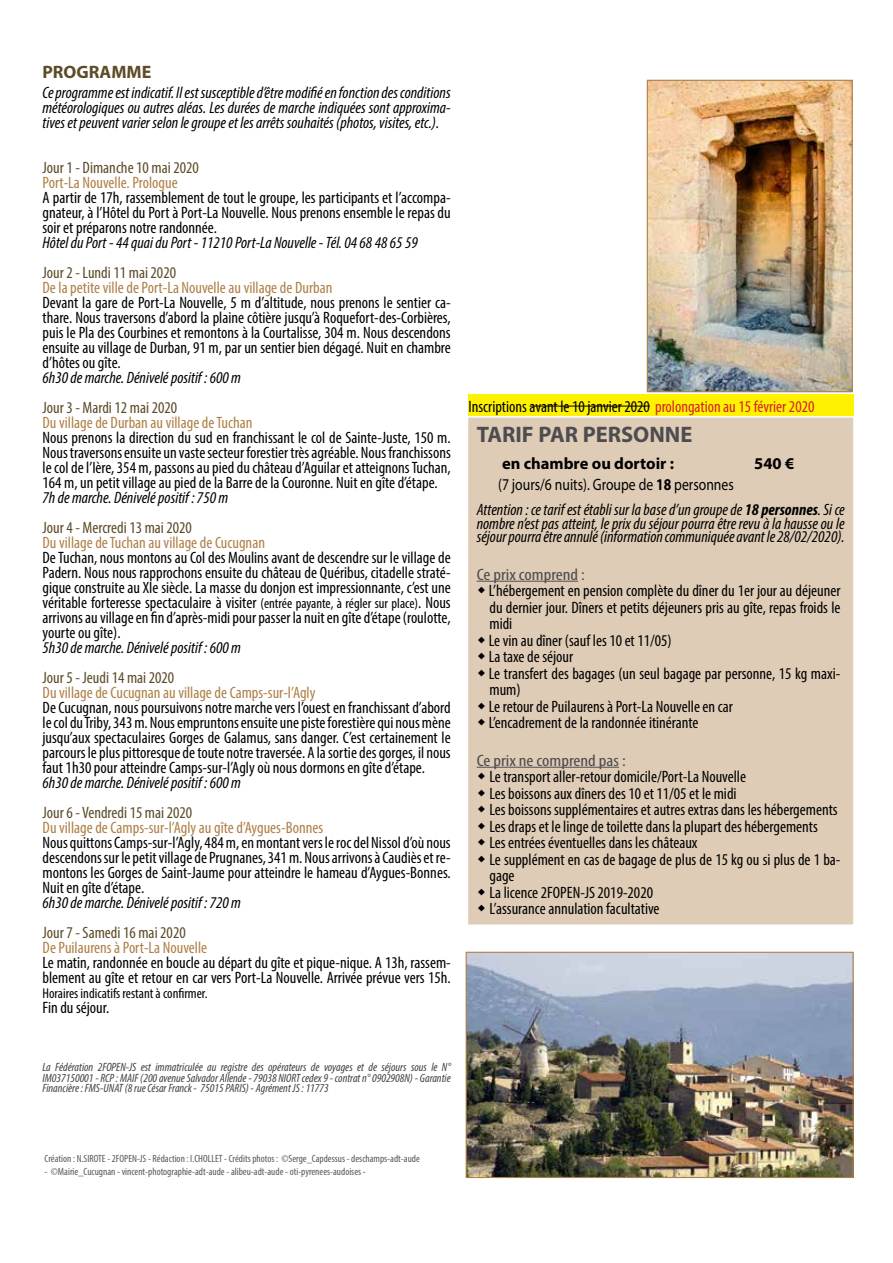
<style>
.page{position:relative;width:893px;height:1263px;background:#fff}
.page>*{position:absolute;margin:0;border:0;box-sizing:border-box;transform-origin:0 0}
.t1{font:700 22.5px "Myriad Pro";color:#4d4d4f}
.t2{font:700 18px "Myriad Pro";color:#5c4c28}
.t3{font:condensed 16.5px/15px "Myriad Pro";color:#000;text-align:justify}
.t4{font:italic condensed 16.5px/15px "Myriad Pro";color:#000}
.t5{font:condensed 16.5px "Myriad Pro";color:#af8048}
.t6{font:condensed 16.5px "Myriad Pro";color:#5c4c28}
.t7{font:condensed 16.5px "Myriad Pro";color:#4d4d4f;scale:1.16 1}
.t8{font:700 16.5px "Myriad Pro";color:#000}
.t9{font:condensed 14.25px "Myriad Pro";color:#000}
.t10{font:italic condensed 12px/10.5px "Myriad Pro";color:#414042;text-align:justify}
.t11{font:condensed 10.5px "Myriad Pro";color:#58595b}
.s1{font-size:14.25px}
.s2{color:#d2232a}
.s3{font-style:normal;font-stretch:normal}
.s4{font-weight:700;font-style:normal;font-stretch:normal}
.s5{font-weight:700}
</style>
<div class="page">
<div style="left:467px;top:417px;width:387px;height:508px;background:#dfccb6"></div>
<hr style="left:477px;top:581px;width:101px;height:1px;background:#4d4d4f">
<hr style="left:477px;top:767px;width:142px;height:1px;background:#4d4d4f">
<div style="left:467px;top:416px;width:388px;height:510px;border:2px solid #fff"></div>
<img style="left:649px;top:82px;width:202px;height:308px">
<div style="left:647px;top:80px;width:206px;height:312px;border:1px solid #af8048"></div>
<img style="left:468px;top:954px;width:384px;height:222px">
<div style="left:466px;top:952px;width:388px;height:226px;border:1px solid #af8048"></div>
<div style="left:469px;top:395px;width:385px;height:21px;background:#fff200"></div>
<hr style="left:530px;top:406px;width:120px;height:1px;background:#000">
<p class="t2" style="left:43px;top:60px;width:110px">PROGRAMME</p>
<p class="t4" style="left:43px;top:84px;width:410px;text-align:justify">Ce programme est indicatif. Il est susceptible d’être modifié en fonction des conditions météorologiques ou autres aléas. Les durées de marche indiquées sont approxima&shy;tives et peuvent varier selon le groupe et les arrêts souhaités (photos, visites, etc.).</p>
<p class="t6" style="left:43px;top:157px;width:158px">Jour 1 - Dimanche 10 mai 2020</p>
<p class="t5" style="left:43px;top:172px;width:137px">Port-La Nouvelle. Prologue</p>
<p class="t3" style="left:43px;top:189px;width:410px">A partir de 17h, rassemblement de tout le groupe, les participants et l’accompa&shy;gnateur, à l’Hôtel du Port à Port-La Nouvelle. Nous prenons ensemble le repas du soir et préparons notre randonnée.</p>
<p class="t4" style="left:43px;top:234px;width:377px">Hôtel du Port - 44 quai du Port - 11210 Port-La Nouvelle - Tél. 04 68 48 65 59</p>
<p class="t6" style="left:43px;top:262px;width:135px">Jour 2 - Lundi 11 mai 2020</p>
<p class="t5" style="left:43px;top:277px;width:291px">De la petite ville de Port-La Nouvelle au village de Durban</p>
<p class="t3" style="left:43px;top:294px;width:410px">Devant la gare de Port-La Nouvelle, 5 m d’altitude, nous prenons le sentier ca&shy;thare. Nous traversons d’abord la plaine côtière jusqu’à Roquefort-des-Corbières, puis le Pla des Courbines et remontons à la Courtalisse, 304 m. Nous descendons ensuite au village de Durban, 91 m, par un sentier bien dégagé. Nuit en chambre d’hôtes ou gîte.</p>
<p class="t4" style="left:43px;top:369px;width:200px">6h30 de marche. Dénivelé positif : 600 m</p>
<p class="t6" style="left:43px;top:397px;width:136px">Jour 3 - Mardi 12 mai 2020</p>
<p class="t5" style="left:43px;top:412px;width:211px">Du village de Durban au village de Tuchan</p>
<p class="t3" style="left:43px;top:429px;width:410px">Nous prenons la direction du sud en franchissant le col de Sainte-Juste, 150 m.<br>Nous traversons ensuite un vaste secteur forestier très agréable. Nous franchissons le col de l’Ière, 354 m, passons au pied du château d’Aguilar et atteignons Tuchan, 164 m, un petit village au pied de la Barre de la Couronne. Nuit en gîte d’étape.</p>
<p class="t4" style="left:43px;top:489px;width:187px">7h de marche. Dénivelé positif : 750 m</p>
<p class="t6" style="left:43px;top:517px;width:151px">Jour 4 - Mercredi 13 mai 2020</p>
<p class="t5" style="left:43px;top:532px;width:224px">Du village de Tuchan au village de Cucugnan</p>
<p class="t3" style="left:43px;top:549px;width:410px">De Tuchan, nous montons au Col des Moulins avant de descendre sur le village de Padern. Nous nous rapprochons ensuite du château de Quéribus, citadelle straté&shy;gique construite au XIe siècle. La masse du donjon est impressionnante, c’est une véritable forteresse spectaculaire à visiter <span class="s1">(entrée payante, à régler sur place)</span>. Nous arrivons au village en fin d’après-midi pour passer la nuit en gîte d’étape (roulotte, yourte ou gîte).</p>
<p class="t4" style="left:43px;top:639px;width:200px">5h30 de marche. Dénivelé positif : 600 m</p>
<p class="t6" style="left:43px;top:667px;width:133px">Jour 5 - Jeudi 14 mai 2020</p>
<p class="t5" style="left:43px;top:682px;width:274px">Du village de Cucugnan au village de Camps-sur-l’Agly</p>
<p class="t3" style="left:43px;top:699px;width:410px">De Cucugnan, nous poursuivons notre marche vers l’ouest en franchissant d’abord le col du Triby, 343 m. Nous empruntons ensuite une piste forestière qui nous mène jusqu’aux spectaculaires Gorges de Galamus, sans danger. C’est certainement le parcours le plus pittoresque de toute notre traversée. A la sortie des gorges, il nous faut 1h30 pour atteindre Camps-sur-l’Agly où nous dormons en gîte d’étape.</p>
<p class="t4" style="left:43px;top:774px;width:200px">6h30 de marche. Dénivelé positif : 600 m</p>
<p class="t6" style="left:43px;top:802px;width:151px">Jour 6 - Vendredi 15 mai 2020</p>
<p class="t5" style="left:43px;top:817px;width:282px">Du village de Camps-sur-l’Agly au gîte d’Aygues-Bonnes</p>
<p class="t3" style="left:43px;top:834px;width:410px">Nous quittons Camps-sur-l’Agly, 484 m, en montant vers le roc del Nissol d’où nous descendons sur le petit village de Prugnanes, 341 m. Nous arrivons à Caudiès et re&shy;montons les Gorges de Saint-Jaume pour atteindre le hameau d’Aygues-Bonnes.<br>Nuit en gîte d’étape.</p>
<p class="t4" style="left:43px;top:894px;width:200px">6h30 de marche. Dénivelé positif : 720 m</p>
<p class="t6" style="left:43px;top:922px;width:145px">Jour 7 - Samedi 16 mai 2020</p>
<p class="t5" style="left:43px;top:937px;width:166px">De Puilaurens à Port-La Nouvelle</p>
<p class="t3" style="left:43px;top:954px;width:410px">Le matin, randonnée en boucle au départ du gîte et pique-nique. A 13h, rassem&shy;blement au gîte et retour en car vers Port-La Nouvelle. Arrivée prévue vers 15h.</p>
<p class="t9" style="left:43px;top:984px;width:166px">Horaires indicatifs restant à confirmer.</p>
<p class="t3" style="left:43px;top:999px;width:68px">Fin du séjour.</p>
<p class="t3" style="left:469px;top:398px;width:347px">Inscriptions avant le 10 janvier 2020 <span class="s2">prolongation au 15 février 2020</span></p>
<h1 class="t1" style="left:477px;top:419px;width:217px">TARIF PAR PERSONNE</h1>
<p class="t8" style="left:502px;top:452px;width:174px">en chambre ou dortoir :</p>
<p class="t8" style="left:754px;top:452px;width:41px">540 €</p>
<p class="t4" style="left:477px;top:471px;width:370px;line-height:25.5px;text-indent:21px"><span class="s3">(7 jours/6 nuits). Groupe de</span> <span class="s4">18</span> <span class="s3">personnes<br></span>Attention : ce tarif est établi sur la base d’un groupe de <span class="s5">18 personnes</span>. Si ce</p>
<p class="t4" style="left:477px;top:516px;width:369px;line-height:13.5px">nombre n’est pas atteint, le prix du séjour pourra être revu à la hausse ou le séjour pourra être annulé (information communiquée avant le 28/02/2020).</p>
<p class="t7" style="left:477px;top:564px;width:95px">Ce prix comprend :</p>
<p class="t3" style="left:489px;top:582px;width:353px;line-height:16.5px;text-align:left">L’hébergement en pension complète du dîner du 1er jour au déjeuner du dernier jour. Dîners et petits déjeuners pris au gîte, repas froids le midi<br>Le vin au dîner (sauf les 10 et 11/05)<br>La taxe de séjour<br>Le transfert des bagages (un seul bagage par personne, 15 kg maxi&shy;mum)<br>Le retour de Puilaurens à Port-La Nouvelle en car<br>L’encadrement de la randonnée itinérante</p>
<p class="t7" style="left:477px;top:750px;width:130px">Ce prix ne comprend pas :</p>
<p class="t3" style="left:489px;top:768px;width:353px;line-height:16.5px;text-align:left">Le transport aller-retour domicile/Port-La Nouvelle<br>Les boissons aux dîners des 10 et 11/05 et le midi<br>Les boissons supplémentaires et autres extras dans les hébergements Les draps et le linge de toilette dans la plupart des hébergements<br>Les entrées éventuelles dans les châteaux<br>Le supplément en cas de bagage de plus de 15 kg ou si plus de 1 ba&shy;gage<br>La licence 2FOPEN-JS 2019-2020<br>L’assurance annulation facultative</p>
<p class="t10" style="left:43px;top:1062px;width:410px">La Fédération 2FOPEN-JS est immatriculée au registre des opérateurs de voyages et de séjours sous le N° IM037150001 - RCP : MAIF (200 avenue Salvador Allende - 79038 NIORT cedex 9 - contrat n° 0902908N) - Garantie Financière : FMS-UNAT (8 rue César Franck - 75015 PARIS) - Agrément JS : 11773</p>
<p class="t11" style="left:45px;top:1152px;width:377px">Création : N.SIROTE - 2FOPEN-JS - Rédaction : I.CHOLLET - Crédits photos : ©Serge_Capdessus - deschamps-adt-aude</p>
<p class="t11" style="left:45px;top:1165px;width:323px">- ©Mairie_Cucugnan - vincent-photographie-adt-aude - alibeu-adt-aude - oti-pyrenees-audoises -</p>
</div>
